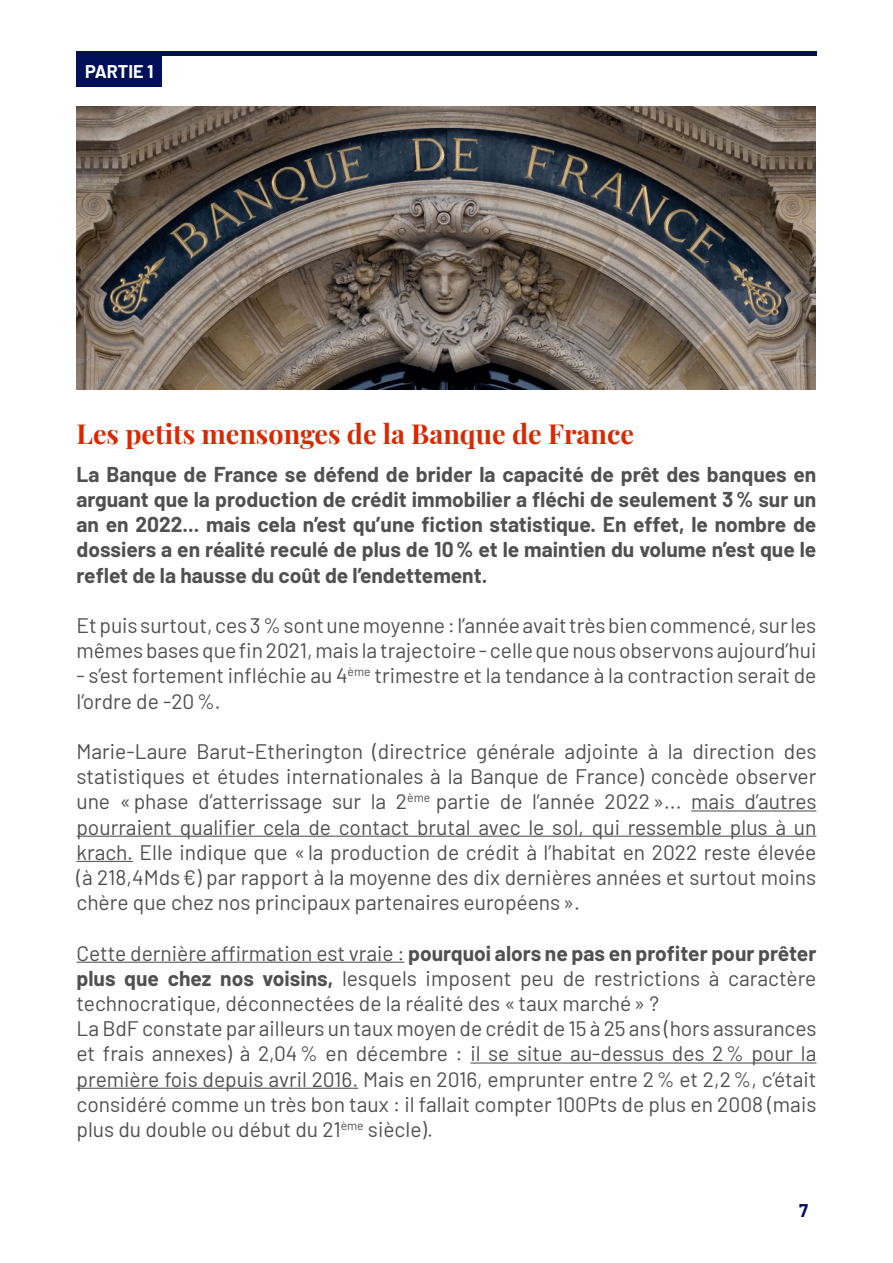
<style>
.page{position:relative;width:893px;height:1263px;background:#fff}
.page>*{position:absolute;margin:0;border:0;box-sizing:border-box;transform-origin:0 0}
.t1{font:27px "Playfair Display";color:#d82900}
.t2{font:21px/25.2px "Barlow";color:#505050}
.t3{font:700 21px/25.2px "Barlow";color:#505050;text-align:justify}
.t4{font:700 18px "Barlow";color:#fff}
.t5{font:700 18px "Barlow";color:#020f59}
.s1{font-weight:700}
</style>
<div class="page">
<div style="left:77px;top:51px;width:739px;height:5px;background:#020f59"></div>
<hr style="left:691px;top:810px;width:125px;height:1px;background:#505050">
<hr style="left:77px;top:836px;width:739px;height:1px;background:#505050">
<hr style="left:77px;top:861px;width:56px;height:1px;background:#505050">
<hr style="left:77px;top:962px;width:327px;height:1px;background:#505050">
<hr style="left:470px;top:1062px;width:346px;height:1px;background:#505050">
<hr style="left:77px;top:1088px;width:281px;height:1px;background:#505050">
<div style="left:77px;top:51px;width:85px;height:35px;background:#020f59"></div>
<img style="left:77px;top:106px;width:739px;height:283px">
<p class="t4" style="left:85px;top:58px;width:70px">PARTIE 1</p>
<p class="t1" style="left:77px;top:412px;width:559px">Les petits mensonges de la Banque de France</p>
<p class="t3" style="left:77px;top:460px;width:741px">La Banque de France se défend de brider la capacité de prêt des banques en arguant que la production de crédit immobilier a fléchi de seulement 3% sur un an en 2022... mais cela n’est qu’une fiction statistique. En effet, le nombre de dossiers a en réalité reculé de plus de 10% et le maintien du volume n’est que le reflet de la hausse du coût de l’endettement.</p>
<p class="t2" style="left:77px;top:611px;width:741px">Et puis surtout, ces 3% sont une moyenne : l’année avait très bien commencé, sur les mêmes bases que fin 2021, mais la trajectoire - celle que nous observons aujourd’hui</p>
<p class="t2" style="left:77px;top:662px;width:741px">- s’est fortement infléchie au 4<sup>ème</sup> trimestre et la tendance à la contraction serait de l’ordre de -20%.</p>
<p class="t2" style="left:77px;top:737px;width:741px;text-align:justify">Marie-Laure Barut-Etherington (directrice générale adjointe à la direction des statistiques et études internationales à la Banque de France) concède observer une «phase d’atterrissage sur la 2<sup>ème</sup> partie de l’année 2022»... mais d’autres pourraient qualifier cela de contact brutal avec le sol, qui ressemble plus à un krach. Elle indique que «la production de crédit à l’habitat en 2022 reste élevée (à 218,4Mds€) par rapport à la moyenne des dix dernières années et surtout moins chère que chez nos principaux partenaires européens».</p>
<p class="t2" style="left:77px;top:939px;width:741px">Cette dernière affirmation est vraie : <span class="s1">pourquoi alors ne pas en profiter pour prêter plus que chez nos voisins,</span> lesquels imposent peu de restrictions à caractère technocratique, déconnectées de la réalité des «taux marché» ?<br>La BdF constate par ailleurs un taux moyen de crédit de 15 à 25 ans (hors assurances et frais annexes) à 2,04% en décembre : il se situe au-dessus des 2% pour la première fois depuis avril 2016. Mais en 2016, emprunter entre 2% et 2,2%, c’était considéré comme un très bon taux : il fallait compter 100Pts de plus en 2008 (mais plus du double ou début du 21<sup>ème</sup> siècle).</p>
<p class="t5" style="left:799px;top:1197px;width:10px">7</p>
</div>
